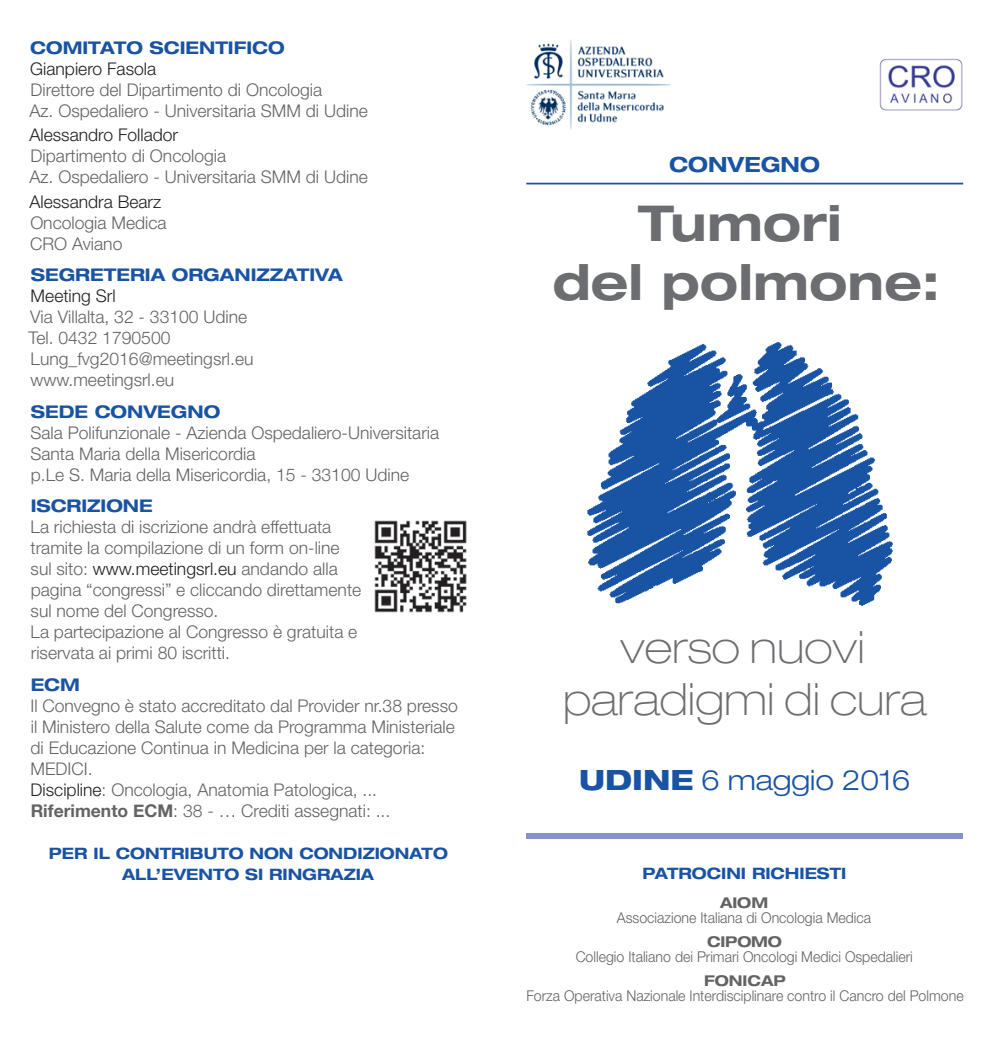
<style>
.page{position:relative;width:993px;height:1042px;background:#fff}
.page>*{position:absolute;margin:0;border:0;box-sizing:border-box;transform-origin:0 0}
.t1{font:700 expanded 49.52px "Helvetica Neue";color:#6c6d70}
.t2{font:100 expanded 44.62px "Helvetica Neue";color:#6c6d70}
.t3{font:300 expanded 28px "Helvetica Neue";color:#1953a4}
.t4{font:700 expanded 21px "Helvetica Neue";color:#1953a4}
.relatore{font:300 17.5px/21px "Helvetica Neue";color:#636366}
.relatore-2{font:700 expanded 17.5px "Helvetica Neue";color:#1953a4}
.relatore-3{font:300 17.5px "Helvetica Neue";color:#231f20}
.relatore-4{font:700 expanded 15.75px/21px "Helvetica Neue";color:#1953a4;text-align:center}
.t5{font:300 14.88px "Helvetica Neue";color:#636366;scale:.95 1}
.t6{font:700 expanded 14.88px "Helvetica Neue";color:#636366}
.s1{color:#231f20}
.s2{font-weight:700}
.s3{font-weight:800}
</style>
<div class="page">
<img style="left:587px;top:342px;width:306px;height:264px">
<div style="left:526px;top:833px;width:436px;height:6px;background:#8893c9"></div>
<img style="left:526px;top:40px;width:144px;height:89px">
<img style="left:879px;top:58px;width:83px;height:53px">
<img style="left:374px;top:520px;width:93px;height:93px">
<hr style="left:526px;top:183px;width:436px;height:1px;background:#1953a4">
<p class="relatore-2" style="left:30px;top:36px;width:256px">COMITATO SCIENTIFICO</p>
<p class="relatore-3" style="left:30px;top:58px;width:127px">Gianpiero Fasola</p>
<p class="relatore" style="left:31px;top:78px;width:293px">Direttore del Dipartimento di Oncologia</p>
<p class="relatore" style="left:29px;top:99px;width:340px">Az. Ospedaliero - Universitaria SMM di Udine</p>
<p class="relatore-3" style="left:29px;top:124px;width:150px">Alessandro Follador</p>
<p class="relatore" style="left:31px;top:145px;width:197px">Dipartimento di Oncologia</p>
<p class="relatore" style="left:29px;top:166px;width:340px">Az. Ospedaliero - Universitaria SMM di Udine</p>
<p class="relatore-3" style="left:29px;top:191px;width:133px">Alessandra Bearz</p>
<p class="relatore" style="left:30px;top:211px;width:138px">Oncologia Medica</p>
<p class="relatore" style="left:30px;top:232px;width:94px">CRO Aviano</p>
<p class="relatore-2" style="left:31px;top:264px;width:313px">SEGRETERIA ORGANIZZATIVA</p>
<p class="relatore-3" style="left:31px;top:285px;width:86px">Meeting Srl</p>
<p class="relatore" style="left:30px;top:306px;width:219px">Via Villalta, 32 - 33100 Udine</p>
<p class="relatore" style="left:29px;top:327px;width:143px">Tel. 0432 1790500</p>
<p class="relatore" style="left:31px;top:348px;width:224px">Lung_fvg2016@meetingsrl.eu</p>
<p class="relatore" style="left:31px;top:369px;width:145px">www.meetingsrl.eu</p>
<p class="relatore-2" style="left:31px;top:400px;width:191px">SEDE CONVEGNO</p>
<p class="relatore" style="left:30px;top:421px;width:410px">Sala Polifunzionale - Azienda Ospedaliero-Universitaria</p>
<p class="relatore" style="left:30px;top:442px;width:226px">Santa Maria della Misericordia</p>
<p class="relatore" style="left:31px;top:463px;width:380px">p.Le S. Maria della Misericordia, 15 - 33100 Udine</p>
<p class="relatore-2" style="left:31px;top:495px;width:123px">ISCRIZIONE</p>
<p class="relatore" style="left:31px;top:516px;width:332px">La richiesta di iscrizione andrà effettuata tramite la compilazione di un form on-line sul sito: <span class="s1">www.meetingsrl.eu</span> andando alla pagina “congressi” e cliccando direttamente sul nome del Congresso.</p>
<p class="relatore" style="left:31px;top:621px;width:328px">La partecipazione al Congresso è gratuita e riservata ai primi 80 iscritti.</p>
<p class="relatore-2" style="left:31px;top:673px;width:51px">ECM</p>
<p class="relatore" style="left:30px;top:694px;width:429px">Il Convegno è stato accreditato dal Provider nr.38 presso il Ministero della Salute come da Programma Ministeriale di Educazione Continua in Medicina per la categoria:<br>MEDICI.</p>
<p class="relatore" style="left:31px;top:778px;width:348px"><span class="s1">Discipline</span>: Oncologia, Anatomia Patologica, ...</p>
<p class="relatore" style="left:31px;top:799px;width:361px"><span class="s2">Riferimento ECM</span>: 38 - … Crediti assegnati: ...</p>
<p class="relatore-4" style="left:49px;top:842px;width:400px">PER IL CONTRIBUTO NON CONDIZIONATO<br>ALL’EVENTO SI RINGRAZIA</p>
<p class="t4" style="left:669px;top:151px;width:152px">CONVEGNO</p>
<p class="t1" style="left:638px;top:192px;width:205px">Tumori</p>
<p class="t1" style="left:552px;top:251px;width:389px">del polmone:</p>
<p class="t2" style="left:620px;top:620px;width:246px">verso nuovi</p>
<p class="t2" style="left:563px;top:672px;width:365px">paradigmi di cura</p>
<p class="t3" style="left:579px;top:764px;width:332px"><span class="s3">UDINE</span> 6 maggio 2016</p>
<p class="relatore-4" style="left:642px;top:863px;width:205px">PATROCINI RICHIESTI</p>
<p class="t6" style="left:719px;top:893px;width:50px">AIOM</p>
<p class="t5" style="left:616px;top:908px;width:269px">Associazione Italiana di Oncologia Medica</p>
<p class="t6" style="left:706px;top:932px;width:76px">CIPOMO</p>
<p class="t5" style="left:575px;top:947px;width:356px">Collegio Italiano dei Primari Oncologi Medici Ospedalieri</p>
<p class="t6" style="left:703px;top:971px;width:83px">FONICAP</p>
<p class="t5" style="left:526px;top:986px;width:461px">Forza Operativa Nazionale Interdisciplinare contro il Cancro del Polmone</p>
</div>
